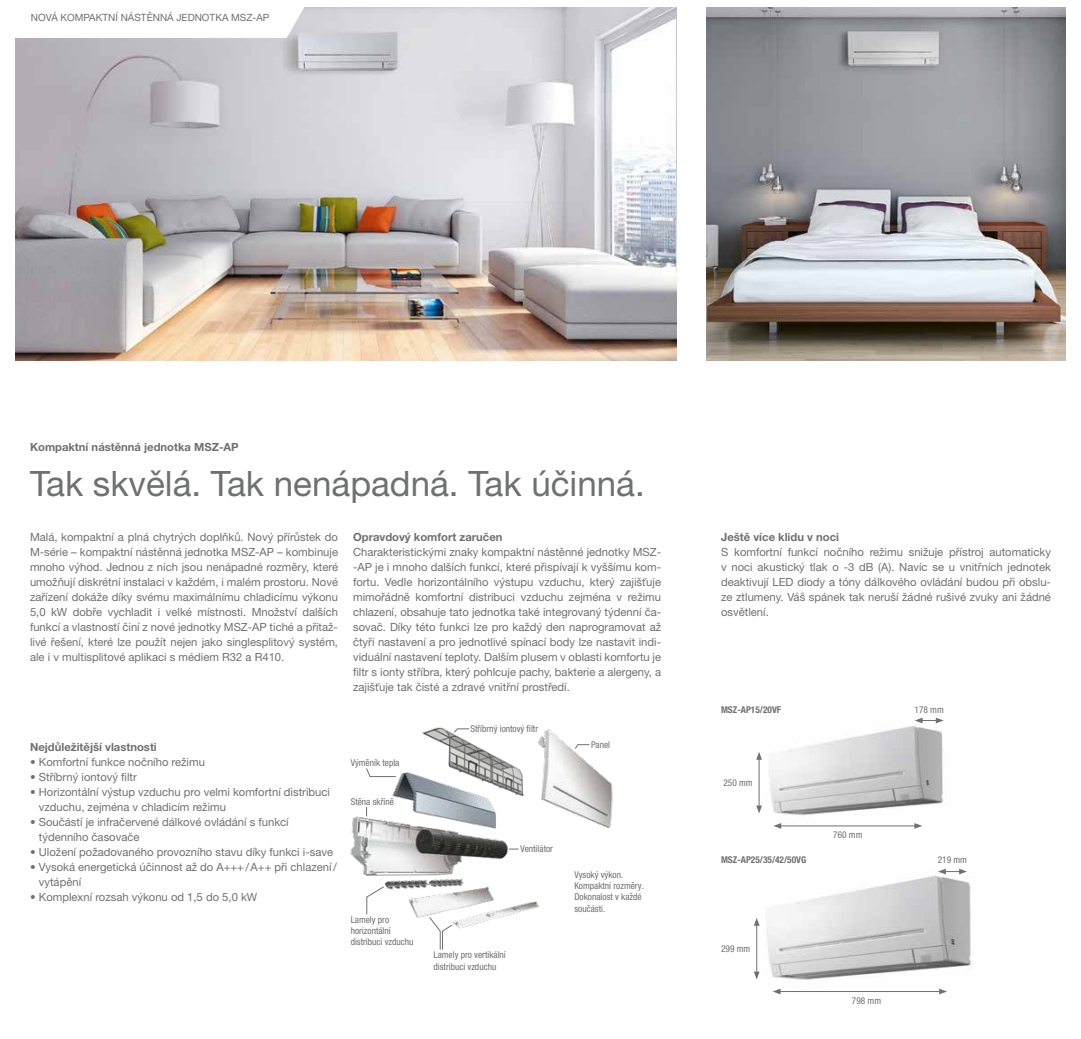
<style>
.page{position:relative;width:1081px;height:1039px;background:#fff}
.page>*{position:absolute;margin:0;border:0;box-sizing:border-box;transform-origin:0 0}
.t1{font:35px "Helvetica Neue LT Pro";color:#6f7070}
.t2{font:11.25px/15px "Helvetica Neue LT Pro";color:#6f7070;text-align:justify}
.t3{font:700 11.25px "Helvetica Neue LT Pro";color:#6f7070}
.t4{font:10px "Helvetica Neue LT Pro";color:#6f7070}
.t5{font:condensed 9.38px/11.2px "Helvetica Neue LT Pro";color:#6f7070}
.t6{font:700 condensed 9.38px "Helvetica Neue LT Pro";color:#6f7070}
</style>
<div class="page">
<img style="left:706px;top:8px;width:360px;height:352px">
<img style="left:15px;top:8px;width:661px;height:352px">
<img style="left:754px;top:874px;width:218px;height:116px">
<img style="left:756px;top:720px;width:188px;height:105px">
<img style="left:350px;top:727px;width:263px;height:201px">
<svg style="left:15px;top:7px;width:290px;height:31px"></svg>
<hr style="left:759px;top:757px;width:1px;height:50px;background:#6f7070">
<svg style="left:756px;top:751px;width:6px;height:8px"></svg>
<svg style="left:756px;top:805px;width:6px;height:8px"></svg>
<hr style="left:756px;top:923px;width:1px;height:50px;background:#6f7070">
<svg style="left:754px;top:917px;width:5px;height:8px"></svg>
<svg style="left:754px;top:971px;width:5px;height:8px"></svg>
<svg style="left:914px;top:717px;width:29px;height:6px"></svg>
<svg style="left:938px;top:868px;width:29px;height:6px"></svg>
<hr style="left:779px;top:825px;width:137px;height:1px;background:#6f7070">
<svg style="left:914px;top:822px;width:8px;height:6px"></svg>
<svg style="left:773px;top:822px;width:8px;height:6px"></svg>
<hr style="left:778px;top:990px;width:163px;height:1px;background:#6f7070">
<svg style="left:939px;top:988px;width:8px;height:6px"></svg>
<svg style="left:772px;top:988px;width:8px;height:6px"></svg>
<svg style="left:574px;top:743px;width:16px;height:6px"></svg>
<svg style="left:366px;top:767px;width:30px;height:10px"></svg>
<svg style="left:366px;top:885px;width:18px;height:29px"></svg>
<svg style="left:429px;top:916px;width:24px;height:34px"></svg>
<svg style="left:453px;top:728px;width:17px;height:5px"></svg>
<p class="t4" style="left:31px;top:12px;width:240px">NOVÁ KOMPAKTNÍ NÁSTĚNNÁ JEDNOTKA MSZ-AP</p>
<p class="t3" style="left:30px;top:439px;width:210px">Kompaktní nástěnná jednotka MSZ-AP</p>
<h1 class="t1" style="left:30px;top:461px;width:616px">Tak skvělá. Tak nenápadná. Tak účinná.</h1>
<p class="t2" style="left:30px;top:529px;width:310px">Malá, kompaktní a plná chytrých doplňků. Nový přírůstek do M-série – kompaktní nástěnná jednotka MSZ-AP – kombinuje mnoho výhod. Jednou z nich jsou nenápadné rozměry, které umožňují diskrétní instalaci v každém, i malém prostoru. Nové zařízení dokáže díky svému maximálnímu chladicímu výkonu 5,0 kW dobře vychladit i velké místnosti. Množství dalších funkcí a vlastností činí z nové jednotky MSZ-AP tiché a přitaž&shy;livé řešení, které lze použít nejen jako singlesplitový systém, ale i v multisplitové aplikaci s médiem R32 a R410.</p>
<p class="t3" style="left:353px;top:529px;width:151px">Opravdový komfort zaručen</p>
<p class="t2" style="left:353px;top:544px;width:309px">Charakteristickými znaky kompaktní nástěnné jednotky MSZ--AP je i mnoho dalších funkcí, které přispívají k vyššímu kom&shy;fortu. Vedle horizontálního výstupu vzduchu, který zajišťuje mimořádně komfortní distribuci vzduchu zejména v režimu chlazení, obsahuje tato jednotka také integrovaný týdenní ča&shy;sovač. Díky této funkci lze pro každý den naprogramovat až čtyři nastavení a pro jednotlivé spínací body lze nastavit indi&shy;viduální nastavení teploty. Dalším plusem v oblasti komfortu je filtr s ionty stříbra, který pohlcuje pachy, bakterie a alergeny, a zajišťuje tak čisté a zdravé vnitřní prostředí.</p>
<p class="t3" style="left:30px;top:739px;width:128px">Nejdůležitější vlastnosti</p>
<p class="t2" style="left:30px;top:754px;width:176px">• Komfortní funkce nočního režimu</p>
<p class="t2" style="left:30px;top:769px;width:108px">• Stříbrný iontový filtr</p>
<p class="t2" style="left:39px;top:784px;width:293px;text-indent:-9px">• Horizontální výstup vzduchu pro velmi komfortní distribuci vzduchu, zejména v chladicím režimu</p>
<p class="t2" style="left:39px;top:814px;width:251px;text-indent:-9px">• Součástí je infračervené dálkové ovládání s funkcí týdenního časovače</p>
<p class="t2" style="left:30px;top:844px;width:305px">• Uložení požadovaného provozního stavu díky funkci i-save</p>
<p class="t2" style="left:39px;top:859px;width:299px;text-indent:-9px">• Vysoká energetická účinnost až do A+++/A++ při chlazení/ vytápění</p>
<p class="t2" style="left:30px;top:889px;width:229px">• Komplexní rozsah výkonu od 1,5 do 5,0 kW</p>
<p class="t5" style="left:351px;top:756px;width:50px">Výměník tepla</p>
<p class="t5" style="left:351px;top:796px;width:45px">Stěna skříně</p>
<p class="t5" style="left:351px;top:913px;width:64px">Lamely pro horizontální distribuci vzduchu</p>
<p class="t5" style="left:470px;top:723px;width:69px">Stříbrný iontový filtr</p>
<p class="t5" style="left:520px;top:843px;width:34px">Ventilátor</p>
<p class="t5" style="left:433px;top:949px;width:74px">Lamely pro vertikální distribuci vzduchu</p>
<p class="t5" style="left:591px;top:739px;width:20px">Panel</p>
<p class="t5" style="left:574px;top:868px;width:71px">Vysoký výkon.<br>Kompaktní rozměry.<br>Dokonalost v každé součásti.</p>
<p class="t3" style="left:721px;top:529px;width:119px">Ještě více klidu v noci</p>
<p class="t2" style="left:721px;top:544px;width:331px">S komfortní funkcí nočního režimu snižuje přístroj automaticky v noci akustický tlak o -3 dB (A). Navíc se u vnitřních jednotek deaktivují LED diody a tóny dálkového ovládání budou při obslu&shy;ze ztlumeny. Váš spánek tak neruší žádné rušivé zvuky ani žádné osvětlení.</p>
<p class="t6" style="left:721px;top:703px;width:62px">MSZ-AP15/20VF</p>
<p class="t5" style="left:723px;top:776px;width:31px">250 mm</p>
<p class="t6" style="left:721px;top:853px;width:87px">MSZ-AP25/35/42/50VG</p>
<p class="t5" style="left:833px;top:828px;width:31px">760 mm</p>
<p class="t5" style="left:721px;top:942px;width:31px">299 mm</p>
<p class="t5" style="left:852px;top:994px;width:31px">798 mm</p>
<p class="t5" style="left:914px;top:703px;width:31px">178 mm</p>
<p class="t5" style="left:937px;top:853px;width:31px">219 mm</p>
</div>
